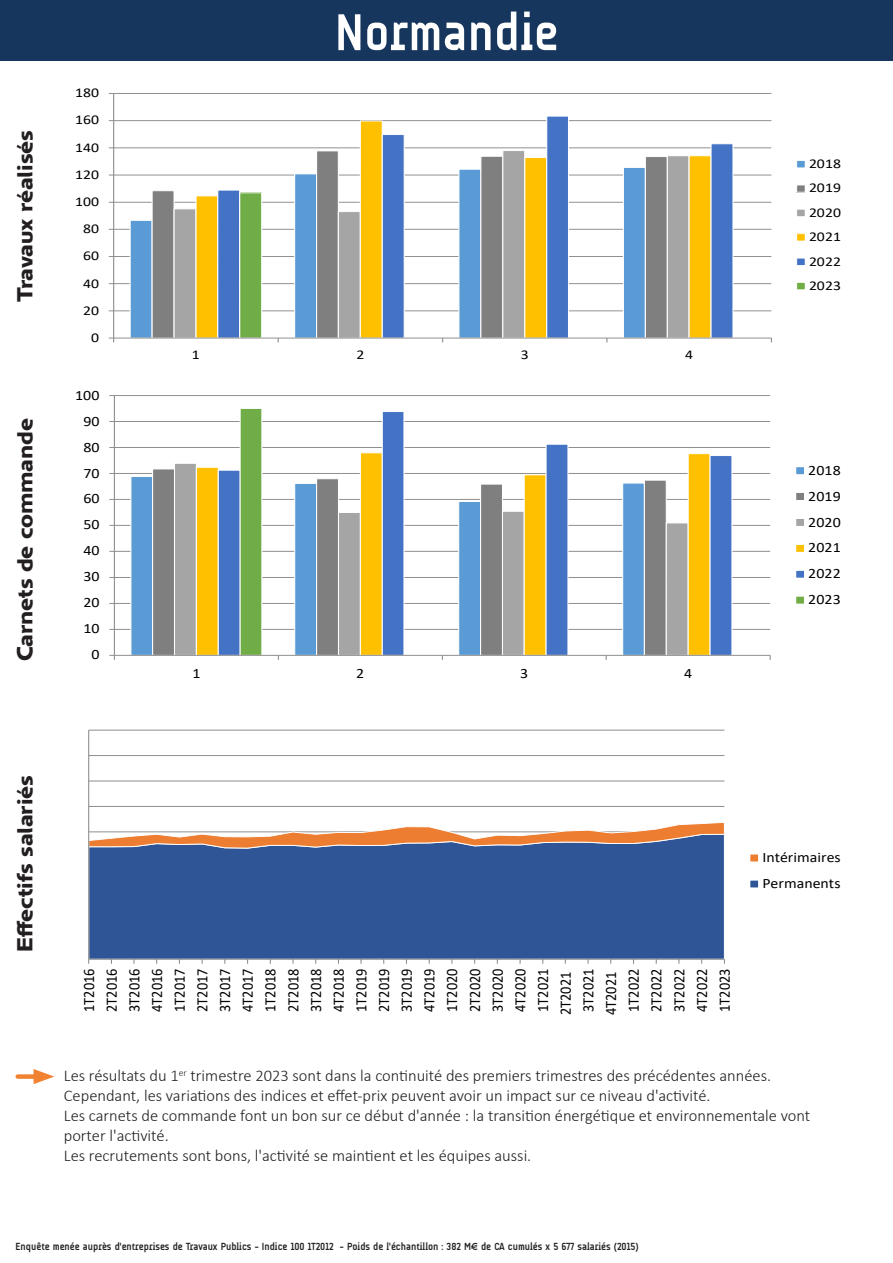
<style>
.page{position:relative;width:893px;height:1263px;background:#fff}
.page>*{position:absolute;margin:0;border:0;box-sizing:border-box;transform-origin:0 0}
.t1{font:700 52.5px "A Udimat";color:#fff}
.t2{font:700 22.5px "Anisette Std Petite";color:#231f20}
.t3{font:300 16.5px/19.8px "Calibri";color:#231f20}
.t4{font:15.9px/22.6px "Calibri";color:#000;scale:.91 1}
.t5{font:14.4px/26.1px "Calibri";color:#000;scale:1.1 1}
.t6{font:14.25px/26px "Calibri";color:#000;text-align:justify;scale:1.12 1}
.t7{font:13.5px/24.5px "Calibri";color:#000;text-align:justify;scale:1.17 1}
.t8{font:700 10.5px "A Udimat";color:#231f20}
</style>
<div class="page">
<div style="left:0;top:0;width:893px;height:60px;background:#17365d"></div>
<div style="left:18px;top:1074px;width:24px;height:5px;background:#f18232"></div>
<svg style="left:34px;top:1069px;width:20px;height:15px"></svg>
<hr style="left:89px;top:806px;width:635px;height:1px;background:#898989">
<hr style="left:89px;top:781px;width:635px;height:1px;background:#898989">
<hr style="left:89px;top:755px;width:635px;height:1px;background:#898989">
<hr style="left:89px;top:730px;width:635px;height:1px;background:#898989">
<div style="left:89px;top:849px;width:636px;height:110px;background:#2f5597"></div>
<svg style="left:89px;top:821px;width:635px;height:28px"></svg>
<hr style="left:88px;top:730px;width:1px;height:229px;background:#898989">
<hr style="left:89px;top:959px;width:635px;height:1px;background:#898989">
<div style="left:750px;top:854px;width:9px;height:8px;background:#ed7d31"></div>
<div style="left:749px;top:854px;width:10px;height:8px;border:1px solid #fff"></div>
<div style="left:750px;top:880px;width:9px;height:8px;background:#2f5597"></div>
<div style="left:749px;top:880px;width:10px;height:8px;border:1px solid #fff"></div>
<hr style="left:114px;top:310px;width:657px;height:1px;background:#898989">
<hr style="left:114px;top:283px;width:657px;height:1px;background:#898989">
<hr style="left:114px;top:256px;width:657px;height:1px;background:#898989">
<hr style="left:114px;top:229px;width:657px;height:1px;background:#898989">
<hr style="left:114px;top:202px;width:657px;height:1px;background:#898989">
<hr style="left:114px;top:175px;width:657px;height:1px;background:#898989">
<hr style="left:114px;top:147px;width:657px;height:1px;background:#898989">
<hr style="left:114px;top:120px;width:657px;height:1px;background:#898989">
<hr style="left:114px;top:93px;width:657px;height:1px;background:#898989">
<svg style="left:129px;top:174px;width:22px;height:164px"></svg>
<svg style="left:151px;top:174px;width:22px;height:164px;background:#929394"></svg>
<svg style="left:173px;top:174px;width:22px;height:164px"></svg>
<svg style="left:195px;top:120px;width:22px;height:218px"></svg>
<svg style="left:217px;top:116px;width:517px;height:222px"></svg>
<div style="left:240px;top:193px;width:22px;height:145px;background:#70ad47"></div>
<div style="left:239px;top:192px;width:23px;height:146px;border:1px solid #fff"></div>
<hr style="left:113px;top:93px;width:1px;height:245px;background:#898989">
<hr style="left:114px;top:338px;width:657px;height:1px;background:#898989">
<div style="left:797px;top:160px;width:8px;height:8px;background:#5b9bd5"></div>
<div style="left:796px;top:160px;width:10px;height:8px;border:1px solid #fff"></div>
<div style="left:797px;top:185px;width:8px;height:7px;background:#7f7f7f"></div>
<div style="left:796px;top:185px;width:10px;height:8px;border:1px solid #fff"></div>
<div style="left:797px;top:209px;width:8px;height:8px;background:#a5a5a5"></div>
<div style="left:796px;top:209px;width:10px;height:8px;border:1px solid #fff"></div>
<div style="left:797px;top:234px;width:8px;height:7px;background:#ffc000"></div>
<div style="left:796px;top:233px;width:10px;height:8px;border:1px solid #fff"></div>
<div style="left:797px;top:258px;width:8px;height:8px;background:#4472c4"></div>
<div style="left:796px;top:258px;width:10px;height:8px;border:1px solid #fff"></div>
<div style="left:797px;top:282px;width:8px;height:8px;background:#70ad47"></div>
<div style="left:796px;top:282px;width:10px;height:8px;border:1px solid #fff"></div>
<hr style="left:114px;top:629px;width:656px;height:1px;background:#898989">
<hr style="left:114px;top:603px;width:656px;height:1px;background:#898989">
<hr style="left:114px;top:577px;width:656px;height:1px;background:#898989">
<hr style="left:114px;top:551px;width:656px;height:1px;background:#898989">
<hr style="left:114px;top:525px;width:656px;height:1px;background:#898989">
<hr style="left:114px;top:499px;width:656px;height:1px;background:#898989">
<hr style="left:114px;top:473px;width:656px;height:1px;background:#898989">
<hr style="left:114px;top:447px;width:656px;height:1px;background:#898989">
<hr style="left:114px;top:421px;width:656px;height:1px;background:#898989">
<hr style="left:114px;top:395px;width:656px;height:1px;background:#898989">
<svg style="left:130px;top:477px;width:22px;height:178px;background:#65a1d7"></svg>
<svg style="left:152px;top:469px;width:22px;height:186px;background:#868686"></svg>
<svg style="left:174px;top:463px;width:22px;height:192px;background:#aaa"></svg>
<div style="left:196px;top:467px;width:21px;height:188px;background:#ffc000"></div>
<svg style="left:217px;top:412px;width:516px;height:243px"></svg>
<div style="left:240px;top:408px;width:22px;height:247px;background:#70ad47"></div>
<div style="left:240px;top:408px;width:22px;height:248px;border:1px solid #fff"></div>
<hr style="left:114px;top:396px;width:1px;height:259px;background:#898989">
<hr style="left:114px;top:655px;width:656px;height:1px;background:#898989">
<svg style="left:109px;top:655px;width:6px;height:5px"></svg>
<div style="left:796px;top:467px;width:8px;height:8px;background:#5b9bd5"></div>
<div style="left:795px;top:466px;width:10px;height:9px;border:1px solid #fff"></div>
<div style="left:796px;top:492px;width:8px;height:8px;background:#7f7f7f"></div>
<div style="left:795px;top:492px;width:10px;height:9px;border:1px solid #fff"></div>
<div style="left:796px;top:518px;width:8px;height:8px;background:#a5a5a5"></div>
<div style="left:795px;top:518px;width:10px;height:9px;border:1px solid #fff"></div>
<div style="left:796px;top:544px;width:8px;height:8px;background:#ffc000"></div>
<div style="left:795px;top:544px;width:10px;height:9px;border:1px solid #fff"></div>
<div style="left:796px;top:570px;width:8px;height:8px;background:#4472c4"></div>
<div style="left:795px;top:570px;width:10px;height:8px;border:1px solid #fff"></div>
<div style="left:796px;top:596px;width:8px;height:8px;background:#70ad47"></div>
<div style="left:795px;top:596px;width:10px;height:8px;border:1px solid #fff"></div>
<h2 class="t2" style="left:12px;top:302px;width:173px;rotate:-90deg">Travaux réalisés</h2>
<h2 class="t2" style="left:12px;top:661px;width:244px;rotate:-90deg">Carnets de commande</h2>
<p class="t7" style="left:75px;top:80px;width:22px">180</p>
<p class="t7" style="left:75px;top:107px;width:22px">160</p>
<p class="t7" style="left:75px;top:135px;width:22px">140</p>
<p class="t7" style="left:75px;top:162px;width:22px">120</p>
<p class="t7" style="left:75px;top:189px;width:22px">100</p>
<p class="t7" style="left:83px;top:216px;width:15px">80</p>
<p class="t7" style="left:83px;top:243px;width:15px">60</p>
<p class="t7" style="left:83px;top:270px;width:15px">40</p>
<p class="t7" style="left:83px;top:298px;width:15px">20</p>
<p class="t7" style="left:91px;top:325px;width:8px">0</p>
<p class="t6" style="left:75px;top:381px;width:23px">100</p>
<p class="t6" style="left:83px;top:407px;width:16px">90</p>
<p class="t6" style="left:83px;top:433px;width:16px">80</p>
<p class="t6" style="left:83px;top:459px;width:16px">70</p>
<p class="t6" style="left:83px;top:485px;width:16px">60</p>
<p class="t6" style="left:83px;top:511px;width:16px">50</p>
<p class="t6" style="left:83px;top:537px;width:16px">40</p>
<p class="t6" style="left:83px;top:563px;width:16px">30</p>
<p class="t6" style="left:83px;top:589px;width:16px">20</p>
<p class="t6" style="left:83px;top:615px;width:16px">10</p>
<p class="t6" style="left:91px;top:641px;width:9px">0</p>
<h1 class="t1" style="left:335px;top:3px;width:225px">Normandie</h1>
<p class="t7" style="left:192px;top:342px;width:8px">1</p>
<p class="t7" style="left:356px;top:342px;width:8px">2</p>
<p class="t7" style="left:521px;top:342px;width:8px">3</p>
<p class="t7" style="left:685px;top:342px;width:8px">4</p>
<p class="t6" style="left:192px;top:660px;width:9px">1</p>
<p class="t6" style="left:356px;top:660px;width:9px">2</p>
<p class="t6" style="left:520px;top:660px;width:9px">3</p>
<p class="t6" style="left:684px;top:660px;width:9px">4</p>
<p class="t7" style="left:809px;top:151px;width:29px">2018<br>2019<br>2020<br>2021<br>2022<br>2023</p>
<p class="t6" style="left:808px;top:457px;width:30px">2018<br>2019<br>2020<br>2021<br>2022<br>2023</p>
<h2 class="t2" style="left:12px;top:952px;width:179px;rotate:-90deg">Effectifs salariés</h2>
<p class="t4" style="left:77px;top:1015px;width:53px;rotate:-90deg">1T2016<br>2T2016<br>3T2016<br>4T2016<br>1T2017<br>2T2017<br>3T2017<br>4T2017<br>1T2018<br>2T2018<br>3T2018<br>4T2018<br>1T2019<br>2T2019<br>3T2019<br>4T2019<br>1T2020<br>2T2020<br>3T2020<br>4T2020<br>1T2021<br>2T2021<br>3T2021<br>4T2021<br>1T2022<br>2T2022<br>3T2022<br>4T2022<br>1T2023</p>
<p class="t5" style="left:762px;top:844px;width:73px">Intérimaires<br>Permanents</p>
<p class="t3" style="left:64px;top:1066px;width:748px">Les résultats du 1<sup>er</sup> trimestre 2023 sont dans la continuité des premiers trimestres des précédentes années.<br>Cependant, les variations des indices et effet-prix peuvent avoir un impact sur ce niveau d'activité.<br>Les carnets de commande font un bon sur ce début d'année : la transition énergétique et environnementale vont porter l'activité.</p>
<p class="t3" style="left:64px;top:1145px;width:469px">Les recrutements sont bons, l'activité se maintient et les équipes aussi.</p>
<p class="t8" style="left:16px;top:1241px;width:624px">Enquête menée auprès d'entreprises de Travaux Publics - Indice 100 1T2012 - Poids de l'échantillon : 382 M€ de CA cumulés x 5 677 salariés (2015)</p>
</div>
